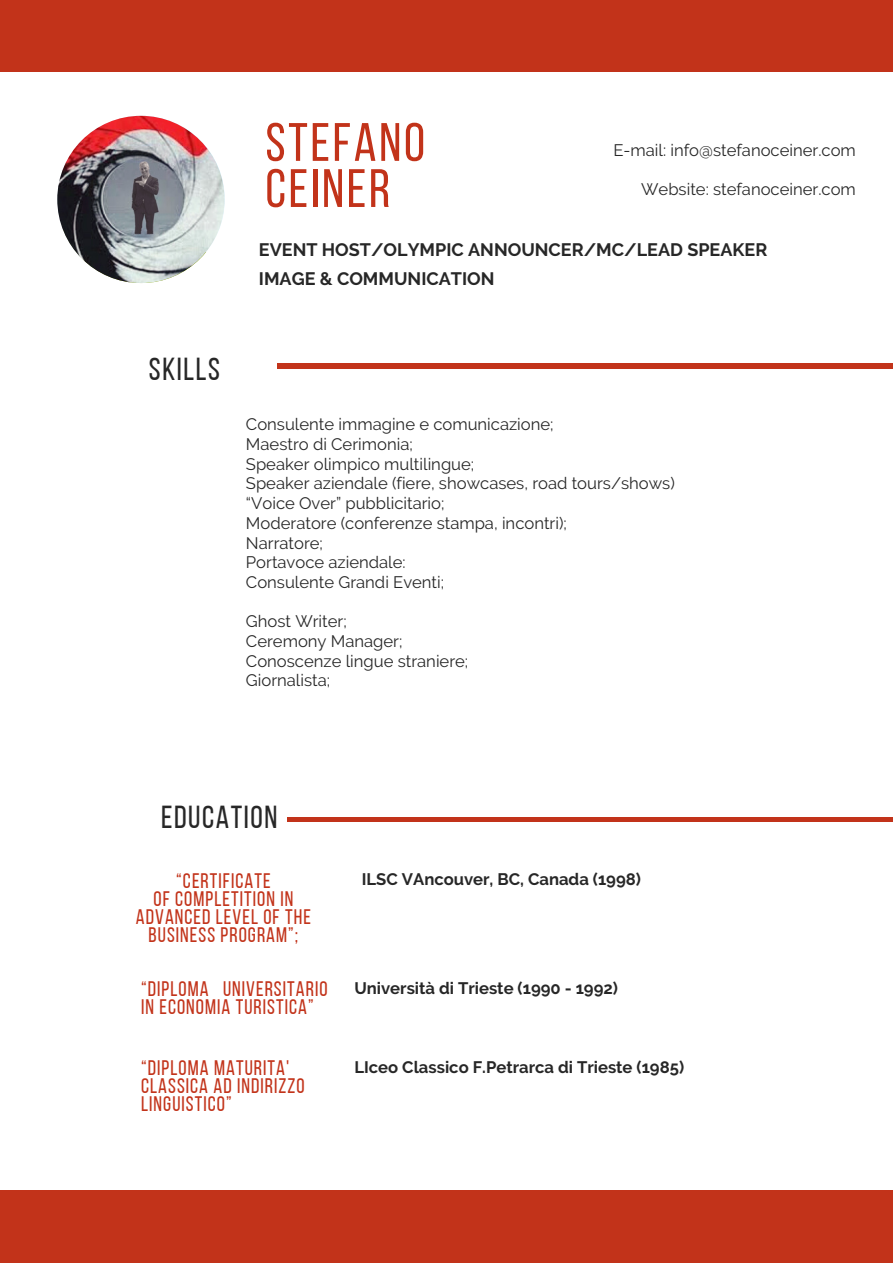
<style>
.page{position:relative;width:893px;height:1264px;background:#fff}
.page>*{position:absolute;margin:0;border:0;box-sizing:border-box;transform-origin:0 0}
.t1{font:54px/46px "Bebas Neue";letter-spacing:.05em;color:#c2331a}
.t2{font:31.8px "Bebas Neue";letter-spacing:.05em;color:#272727}
.t3{font:21px/18px "Bebas Neue";letter-spacing:.05em;color:#c2331a}
.t4{font:700 18px/29.2px "Raleway";color:#272727}
.t5{font:16.65px/19.6px "Raleway";color:#272727}
.t6{font:700 16.65px "Raleway";color:#272727}
</style>
<div class="page">
<div style="left:277px;top:363px;width:615px;height:5px;background:#c2331a"></div>
<hr style="left:287px;top:817px;width:605px;height:4px;background:#c2331a">
<div style="left:0;top:1190px;width:892px;height:72px;background:#c2331a"></div>
<div style="left:0;top:0;width:892px;height:71px;background:#c2331a"></div>
<img style="left:57px;top:116px;width:167px;height:167px;border-radius:50%">
<h1 class="t1" style="left:265px;top:124px;width:161px">STEFANO<br>CEINER</h1>
<p class="t4" style="left:259px;top:235px;width:510px">EVENT HOST/OLYMPIC ANNOUNCER/MC/LEAD SPEAKER<br>IMAGE &amp; COMMUNICATION</p>
<p class="t5" style="left:613px;top:140px;width:244px">E-mail: info@stefanoceiner.com</p>
<p class="t5" style="left:641px;top:179px;width:216px">Website: stefanoceiner.com</p>
<h2 class="t2" style="left:149px;top:355px;width:72px">SKILLS</h2>
<p class="t5" style="left:246px;top:414px;width:430px">Consulente immagine e comunicazione;<br>Maestro di Cerimonia;<br>Speaker olimpico multilingue;<br>Speaker aziendale (fiere, showcases, road tours/shows) “Voice Over” pubblicitario;<br>Moderatore (conferenze stampa, incontri);<br>Narratore;<br>Portavoce aziendale:<br>Consulente Grandi Eventi;</p>
<p class="t5" style="left:246px;top:611px;width:224px">Ghost Writer;<br>Ceremony Manager;<br>Conoscenze lingue straniere;<br>Giornalista;</p>
<h2 class="t2" style="left:161px;top:804px;width:118px">EDUCATION</h2>
<p class="t3" style="left:136px;top:873px;width:176px;text-align:center">“CERTIFICATE<br>OF COMPLETITION IN<br>ADVANCED LEVEL OF THE<br>BUSINESS PROGRAM”;</p>
<p class="t6" style="left:362px;top:869px;width:281px">ILSC VAncouver, BC, Canada (1998)</p>
<p class="t3" style="left:141px;top:981px;width:188px">“DIPLOMA UNIVERSITARIO<br>IN ECONOMIA TURISTICA”</p>
<p class="t6" style="left:354px;top:978px;width:265px">Università di Trieste (1990 - 1992)</p>
<p class="t3" style="left:141px;top:1060px;width:165px">“DIPLOMA MATURITA'<br>CLASSICA AD INDIRIZZO<br>LINGUISTICO”</p>
<p class="t6" style="left:354px;top:1057px;width:331px">LIceo Classico F.Petrarca di Trieste (1985)</p>
</div>
